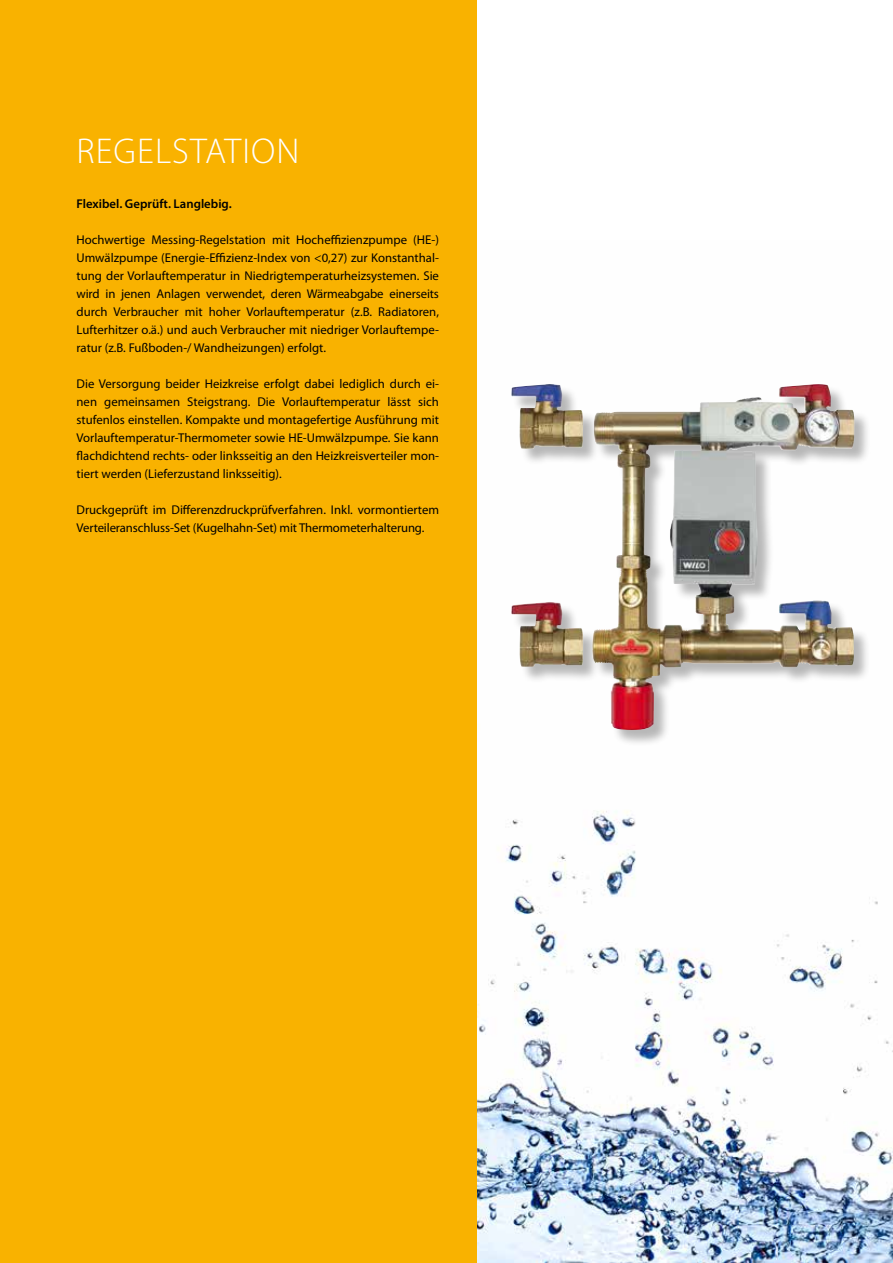
<style>
.page{position:relative;width:893px;height:1263px;background:#fff}
.page>*{position:absolute;margin:0;border:0;box-sizing:border-box;transform-origin:0 0}
.t1{font:300 36px "Myriad Pro";letter-spacing:.03em;color:#fff}
.t2{font:12.75px/18px "Myriad Pro";color:#000;text-align:justify}
.t3{font:600 12.75px "Myriad Pro";color:#000}
</style>
<div class="page">
<img style="left:476px;top:240px;width:417px;height:1023px">
<div style="left:0;top:0;width:476px;height:1263px;background:#f9b200"></div>
<div style="left:512px;top:385px;width:359px;height:362px;background:#000;opacity:.28"></div>
<img style="left:511px;top:384px;width:307px;height:65px">
<h1 class="t1" style="left:77px;top:129px;width:224px">REGELSTATION</h1>
<p class="t3" style="left:77px;top:196px;width:157px">Flexibel. Geprüft. Langlebig.</p>
<p class="t2" style="left:77px;top:231px;width:364px">Hochwertige Messing-Regelstation mit Hocheffizienzpumpe (HE-)<br>Umwälzpumpe (Energie-Effizienz-Index von &lt;0,27) zur Konstanthal&shy;tung der Vorlauftemperatur in Niedrigtemperaturheizsystemen. Sie wird in jenen Anlagen verwendet, deren Wärmeabgabe einerseits durch Verbraucher mit hoher Vorlauftemperatur (z.B. Radiatoren, Lufterhitzer o.ä.) und auch Verbraucher mit niedriger Vorlauftempe&shy;ratur (z.B. Fußboden-/ Wandheizungen) erfolgt.</p>
<p class="t2" style="left:77px;top:375px;width:364px">Die Versorgung beider Heizkreise erfolgt dabei lediglich durch ei&shy;nen gemeinsamen Steigstrang. Die Vorlauftemperatur lässt sich stufenlos einstellen. Kompakte und montagefertige Ausführung mit Vorlauftemperatur-Thermometer sowie HE-Umwälzpumpe. Sie kann flachdichtend rechts- oder linksseitig an den Heizkreisverteiler mon&shy;tiert werden (Lieferzustand linksseitig).</p>
<p class="t2" style="left:77px;top:501px;width:364px">Druckgeprüft im Differenzdruckprüfverfahren. Inkl. vormontiertem<br>Verteileranschluss-Set (Kugelhahn-Set) mit Thermometerhalterung.</p>
</div>
